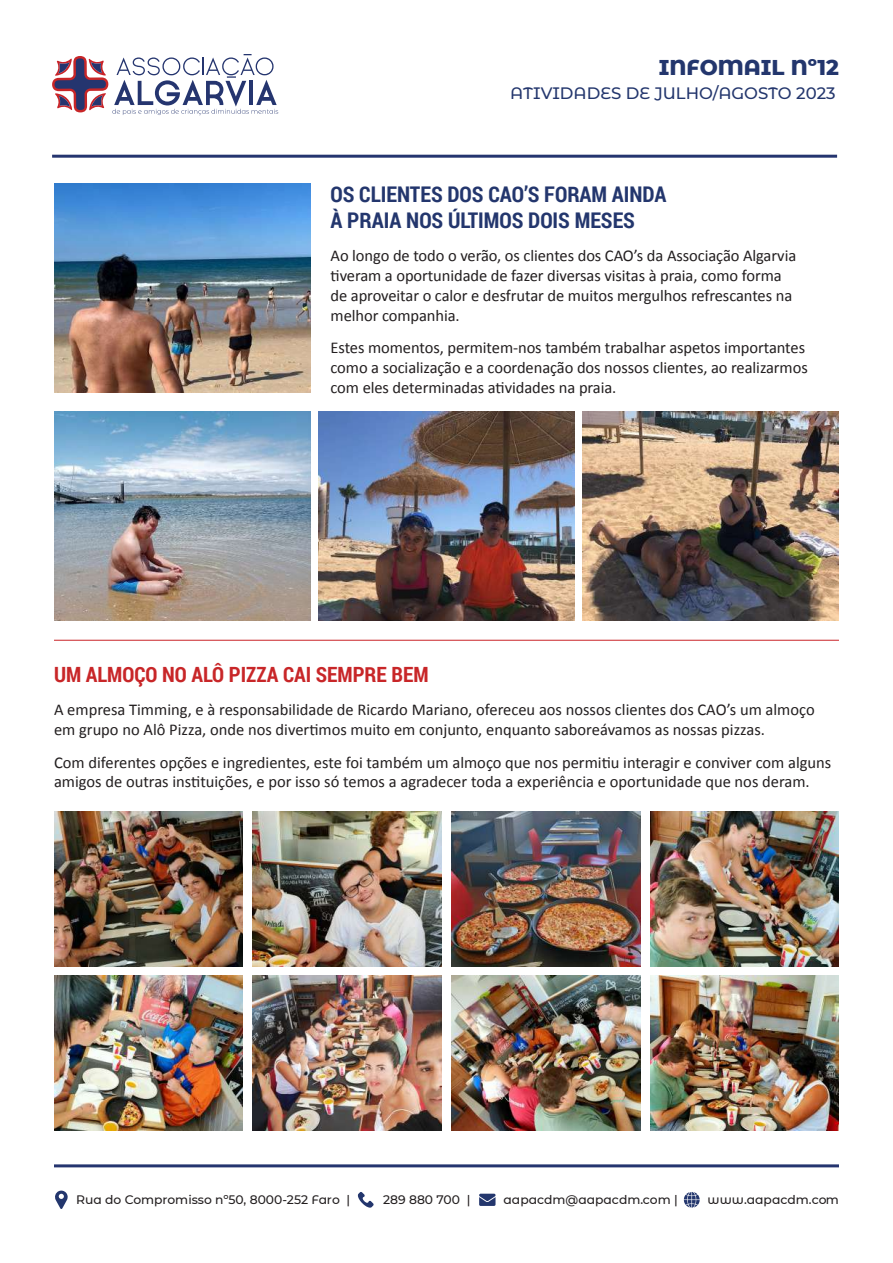
<style>
.page{position:relative;width:893px;height:1263px;background:#fff}
.page>*{position:absolute;margin:0;border:0;box-sizing:border-box;transform-origin:0 0}
.t1{font:700 21.6px/26px "Roboto Condensed";color:#23366d}
.t2{font:800 21.45px "Montserrat Alternates";color:#23366d}
.t3{font:700 21px "Roboto Condensed";color:#c82628}
.t4{font:16.5px/19.8px "Calibri";letter-spacing:-.005em;color:#231f20}
.t5{font:500 16.5px "Montserrat Alternates";color:#23366d}
.t6{font:500 12.3px "Montserrat Alternates";color:#231f20}
</style>
<div class="page">
<svg style="left:52px;top:54px;width:226px;height:61px"></svg>
<hr style="left:52px;top:155px;width:785px;height:3px;background:#25356f">
<hr style="left:54px;top:1164px;width:785px;height:3px;background:#25356f">
<svg style="left:479px;top:1194px;width:16px;height:12px"></svg>
<svg style="left:684px;top:1192px;width:16px;height:16px"></svg>
<svg style="left:358px;top:1192px;width:16px;height:16px"></svg>
<svg style="left:55px;top:1190px;width:13px;height:19px"></svg>
<img style="left:54px;top:184px;width:256px;height:209px">
<img style="left:54px;top:412px;width:256px;height:209px">
<img style="left:318px;top:412px;width:257px;height:209px">
<img style="left:582px;top:412px;width:257px;height:209px">
<img style="left:651px;top:811px;width:188px;height:155px">
<img style="left:253px;top:811px;width:188px;height:155px">
<img style="left:452px;top:811px;width:188px;height:155px">
<img style="left:54px;top:811px;width:188px;height:155px">
<img style="left:651px;top:976px;width:188px;height:154px">
<img style="left:253px;top:976px;width:188px;height:154px">
<img style="left:452px;top:976px;width:188px;height:154px">
<img style="left:54px;top:976px;width:188px;height:154px">
<hr style="left:54px;top:640px;width:785px;height:1px;background:#c92328">
<h2 class="t2" style="left:659px;top:51px;width:182px">INFOMAIL Nº12</h2>
<p class="t5" style="left:510px;top:82px;width:327px">ATIVIDADES DE JULHO/AGOSTO 2023</p>
<h1 class="t1" style="left:331px;top:180px;width:337px">OS CLIENTES DOS CAO’S FORAM AINDA<br>À PRAIA NOS ÚLTIMOS DOIS MESES</h1>
<p class="t4" style="left:331px;top:245px;width:467px">Ao longo de todo o verão, os clientes dos CAO’s da Associação Algarvia tiveram a oportunidade de fazer diversas visitas à praia, como forma de aproveitar o calor e desfrutar de muitos mergulhos refrescantes na melhor companhia.</p>
<p class="t4" style="left:331px;top:337px;width:479px">Estes momentos, permitem-nos também trabalhar aspetos importantes como a socialização e a coordenação dos nossos clientes, ao realizarmos com eles determinadas atividades na praia.</p>
<p class="t3" style="left:54px;top:659px;width:376px">UM ALMOÇO NO ALÔ PIZZA CAI SEMPRE BEM</p>
<p class="t4" style="left:54px;top:699px;width:762px">A empresa Timming, e à responsabilidade de Ricardo Mariano, ofereceu aos nossos clientes dos CAO’s um almoço em grupo no Alô Pizza, onde nos divertimos muito em conjunto, enquanto saboreávamos as nossas pizzas.</p>
<p class="t4" style="left:54px;top:752px;width:779px">Com diferentes opções e ingredientes, este foi também um almoço que nos permitiu interagir e conviver com alguns amigos de outras instituições, e por isso só temos a agradecer toda a experiência e oportunidade que nos deram.</p>
<p class="t6" style="left:76px;top:1191px;width:275px">Rua do Compromisso nº50, 8000-252 Faro |</p>
<p class="t6" style="left:383px;top:1191px;width:89px">289 880 700 |</p>
<p class="t6" style="left:503px;top:1191px;width:176px">aapacdm@aapacdm.com |</p>
<p class="t6" style="left:708px;top:1191px;width:133px">www.aapacdm.com</p>
</div>
